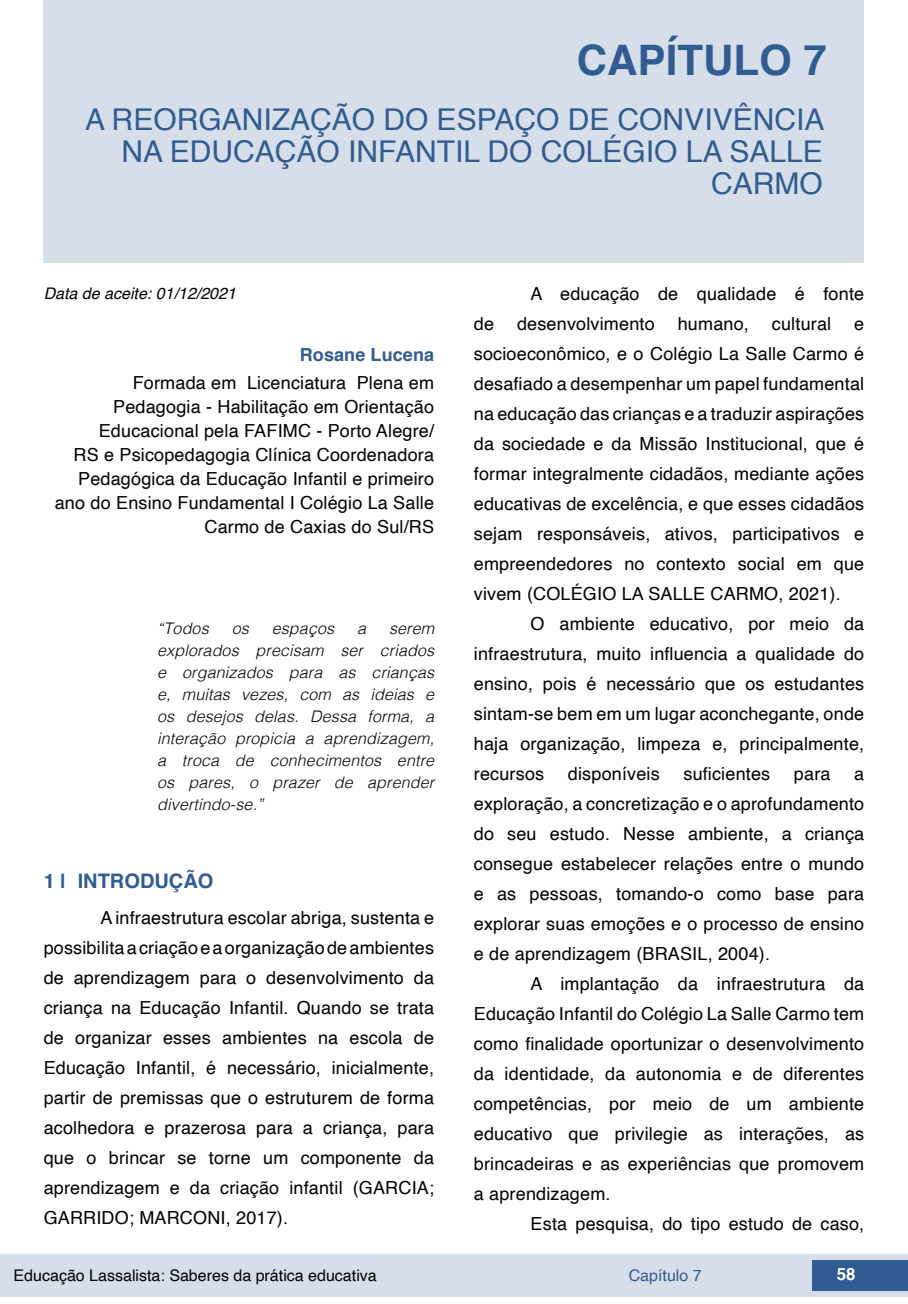
<style>
.page{position:relative;width:908px;height:1304px;background:#fff}
.page>*{position:absolute;margin:0;border:0;box-sizing:border-box;transform-origin:0 0}
.capítulos{font:700 42px "Helvetica";color:#315c91}
.nome_artigos{font:30px/32px "Helvetica";color:#315c91;text-align:right}
.t1{font:700 20px "Helvetica";color:#315c91}
.txt{font:18px/30px "Helvetica";letter-spacing:.01em;color:#000;text-align:justify}
.info_autores{font:18px/24px "Helvetica";letter-spacing:.01em;color:#000;text-align:right}
.nome_autores{font:700 18px "Helvetica";letter-spacing:.005em;color:#315c91}
.t2{font:700 16.8px "Helvetica";color:#fff}
.citacoes{font:italic 300 16px/22px "Helvetica";letter-spacing:.01em;color:#000;text-align:justify}
.t3{font:16px "Helvetica";color:#000}
.t4{font:italic 16px "Helvetica";color:#000}
.t5{font:16px "Helvetica";color:#315c91}
</style>
<div class="page">
<div style="left:0;top:1254px;width:906px;height:43px;background:#d6dee9"></div>
<div style="left:812px;top:1261px;width:95px;height:30px;background:#315c91"></div>
<div style="left:44px;top:0;width:819px;height:263px;background:#d6dee9"></div>
<p class="capítulos" style="left:576px;top:26px;width:251px">CAPÍTULO 7</p>
<p class="nome_artigos" style="left:85px;top:104px;width:740px">A REORGANIZAÇÃO DO ESPAÇO DE CONVIVÊNCIA<br>NA EDUCAÇÃO INFANTIL DO COLÉGIO LA SALLE<br>CARMO</p>
<p class="t4" style="left:44px;top:280px;width:194px">Data de aceite: 01/12/2021</p>
<p class="nome_autores" style="left:300px;top:341px;width:136px">Rosane Lucena</p>
<p class="info_autores" style="left:55px;top:371px;width:380px">Formada em Licenciatura Plena em Pedagogia - Habilitação em Orientação Educacional pela FAFIMC - Porto Alegre/<br>RS e Psicopedagogia Clínica Coordenadora Pedagógica da Educação Infantil e primeiro ano do Ensino Fundamental I Colégio La Salle Carmo de Caxias do Sul/RS</p>
<p class="citacoes" style="left:157px;top:616px;width:53px">“Todos</p>
<p class="citacoes" style="left:231px;top:616px;width:19px">os</p>
<p class="citacoes" style="left:271px;top:616px;width:64px">espaços</p>
<p class="citacoes" style="left:357px;top:616px;width:10px">a</p>
<p class="citacoes" style="left:157px;top:616px;width:278px;text-indent:232px">serem explorados precisam ser criados e organizados para as crianças e, muitas vezes, com as ideias e os desejos delas. Dessa forma, a interação propicia a aprendizagem, a troca de conhecimentos entre os pares, o prazer de aprender divertindo-se.”</p>
<p class="t1" style="left:44px;top:865px;width:171px">1 | INTRODUÇÃO</p>
<p class="txt" style="left:44px;top:903px;width:392px;text-indent:57px">A infraestrutura escolar abriga, sustenta e possibilita a criação e a organização de ambientes de aprendizagem para o desenvolvimento da criança na Educação Infantil. Quando se trata de organizar esses ambientes na escola de Educação Infantil, é necessário, inicialmente, partir de premissas que o estruturem de forma acolhedora e prazerosa para a criança, para que o brincar se torne um componente da aprendizagem e da criação infantil (GARCIA; GARRIDO; MARCONI, 2017).</p>
<p class="txt" style="left:530px;top:279px;width:335px">A educação de qualidade é fonte</p>
<p class="txt" style="left:473px;top:309px;width:22px">de</p>
<p class="txt" style="left:517px;top:309px;width:139px">desenvolvimento</p>
<p class="txt" style="left:677px;top:309px;width:73px">humano,</p>
<p class="txt" style="left:771px;top:309px;width:61px">cultural</p>
<p class="txt" style="left:473px;top:309px;width:392px;text-indent:380px">e socioeconômico, e o Colégio La Salle Carmo é desafiado a desempenhar um papel fundamental na educação das crianças e a traduzir aspirações da sociedade e da Missão Institucional, que é formar integralmente cidadãos, mediante ações educativas de excelência, e que esses cidadãos sejam responsáveis, ativos, participativos e empreendedores no contexto social em que vivem (COLÉGIO LA SALLE CARMO, 2021).</p>
<p class="txt" style="left:473px;top:609px;width:392px;text-indent:57px">O ambiente educativo, por meio da infraestrutura, muito influencia a qualidade do ensino, pois é necessário que os estudantes sintam-se bem em um lugar aconchegante, onde haja organização, limpeza e, principalmente, recursos</p>
<p class="txt" style="left:567px;top:759px;width:93px">disponíveis</p>
<p class="txt" style="left:683px;top:759px;width:88px">suficientes</p>
<p class="txt" style="left:793px;top:759px;width:38px">para</p>
<p class="txt" style="left:473px;top:759px;width:392px;text-indent:380px">a exploração, a concretização e o aprofundamento do seu estudo. Nesse ambiente, a criança consegue estabelecer relações entre o mundo e as pessoas, tomando-o como base para explorar suas emoções e o processo de ensino e de aprendizagem (BRASIL, 2004).</p>
<p class="txt" style="left:473px;top:970px;width:392px;text-indent:57px">A implantação da infraestrutura da Educação Infantil do Colégio La Salle Carmo tem como finalidade oportunizar o desenvolvimento da identidade, da autonomia e de diferentes competências, por meio de um ambiente educativo que privilegie as interações, as brincadeiras e as experiências que promovem a aprendizagem.</p>
<p class="txt" style="left:530px;top:1210px;width:335px">Esta pesquisa, do tipo estudo de caso,</p>
<p class="t3" style="left:14px;top:1263px;width:364px">Educação Lassalista: Saberes da prática educativa</p>
<p class="t5" style="left:628px;top:1263px;width:74px">Capítulo 7</p>
<p class="t2" style="left:836px;top:1261px;width:20px">58</p>
</div>
